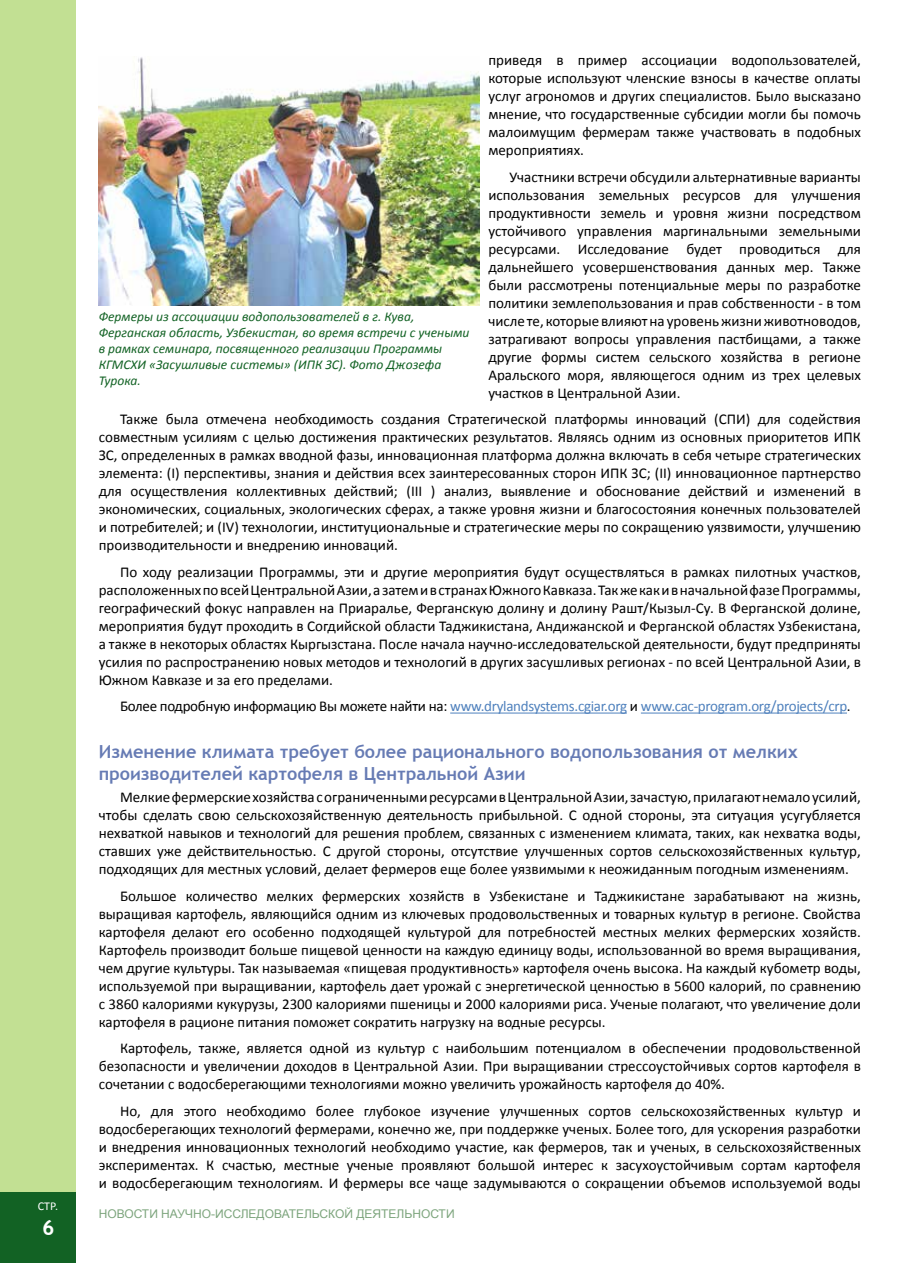
<style>
.page{position:relative;width:915px;height:1263px;background:#fff}
.page>*{position:absolute;margin:0;border:0;box-sizing:border-box;transform-origin:0 0}
.t1{font:700 21px "Trebuchet MS";color:#fff}
.t2{font:700 18px/21.6px "Trebuchet MS";color:#667bb4}
.t3{font:15px/18px "Calibri";color:#000;text-align:justify}
.t4{font:15px "Calibri";letter-spacing:-.02em;color:#4f81bd}
.t5{font:italic 13.5px/16.2px "Calibri";color:#126224}
.t6{font:12px "Arial";color:#7da57d}
.t7{font:12px "Calibri";color:#fff}
.s1{color:#000}
</style>
<div class="page">
<div style="left:0;top:0;width:75px;height:1263px;background:#c2e093"></div>
<div style="left:0;top:1193px;width:75px;height:70px;background:#126224"></div>
<hr style="left:450px;top:712px;width:176px;height:1px;background:#4f81bd">
<hr style="left:640px;top:712px;width:206px;height:1px;background:#4f81bd">
<img style="left:99px;top:57px;width:380px;height:249px">
<p class="t7" style="left:38px;top:1198px;width:22px">СТР.</p>
<h1 class="t1" style="left:42px;top:1214px;width:14px">6</h1>
<p class="t3" style="left:488px;top:51px;width:374px">приведя в пример ассоциации водопользователей, которые используют членские взносы в качестве оплаты услуг агрономов и других специалистов. Было высказано мнение, что государственные субсидии могли бы помочь малоимущим фермерам также участвовать в подобных мероприятиях.</p>
<p class="t3" style="left:488px;top:168px;width:374px;text-indent:21px">Участники встречи обсудили альтернативные варианты использования земельных ресурсов для улучшения продуктивности земель и уровня жизни посредством устойчивого управления маргинальными земельными ресурсами. Исследование будет проводиться для дальнейшего усовершенствования данных мер. Также были рассмотрены потенциальные меры по разработке политики землепользования и прав собственности - в том числе те, которые влияют на уровень жизни животноводов, затрагивают вопросы управления пастбищами, а также другие формы систем сельского хозяйства в регионе Аральского моря, являющегося одним из трех целевых участков в Центральной Азии.</p>
<p class="t3" style="left:99px;top:410px;width:763px;text-indent:21px">Также была отмечена необходимость создания Стратегической платформы инноваций (СПИ) для содействия совместным усилиям с целью достижения практических результатов. Являясь одним из основных приоритетов ИПК ЗС, определенных в рамках вводной фазы, инновационная платформа должна включать в себя четыре стратегических элемента: (I) перспективы, знания и действия всех заинтересованных сторон ИПК ЗС; (II) инновационное партнерство для осуществления коллективных действий; (III ) анализ, выявление и обоснование действий и изменений в экономических, социальных, экологических сферах, а также уровня жизни и благосостояния конечных пользователей и потребителей; и (IV) технологии, институциональные и стратегические меры по сокращению уязвимости, улучшению производительности и внедрению инноваций.</p>
<p class="t3" style="left:99px;top:563px;width:763px;text-indent:21px">По ходу реализации Программы, эти и другие мероприятия будут осуществляться в рамках пилотных участков, расположенных по всей Центральной Азии, а затем и в странах Южного Кавказа. Так же как и в начальной фазе Программы, географический фокус направлен на Приаралье, Ферганскую долину и долину Рашт/Кызыл-Су. В Ферганской долине, мероприятия будут проходить в Согдийской области Таджикистана, Андижанской и Ферганской областях Узбекистана, а также в некоторых областях Кыргызстана. После начала научно-исследовательской деятельности, будут предприняты усилия по распространению новых методов и технологий в других засушливых регионах - по всей Центральной Азии, в Южном Кавказе и за его пределами.</p>
<p class="t4" style="left:120px;top:697px;width:732px"><span class="s1">Более подробную информацию Вы можете найти на:</span> www.drylandsystems.cgiar.org <span class="s1">и</span> www.cac-program.org/projects/crp<span class="s1">.</span></p>
<p class="t2" style="left:99px;top:741px;width:700px">Изменение климата требует более рационального водопользования от мелких производителей картофеля в Центральной Азии</p>
<p class="t3" style="left:99px;top:788px;width:763px;text-indent:21px">Мелкие фермерские хозяйства с ограниченными ресурсами в Центральной Азии, зачастую, прилагают немало усилий, чтобы сделать свою сельскохозяйственную деятельность прибыльной. С одной стороны, эта ситуация усугубляется нехваткой навыков и технологий для решения проблем, связанных с изменением климата, таких, как нехватка воды, ставших уже действительностью. С другой стороны, отсутствие улучшенных сортов сельскохозяйственных культур, подходящих для местных условий, делает фермеров еще более уязвимыми к неожиданным погодным изменениям.</p>
<p class="t3" style="left:99px;top:887px;width:763px;text-indent:21px">Большое количество мелких фермерских хозяйств в Узбекистане и Таджикистане зарабатывают на жизнь, выращивая картофель, являющийся одним из ключевых продовольственных и товарных культур в регионе. Свойства картофеля делают его особенно подходящей культурой для потребностей местных мелких фермерских хозяйств.<br>Картофель производит больше пищевой ценности на каждую единицу воды, использованной во время выращивания, чем другие культуры. Так называемая «пищевая продуктивность» картофеля очень высока. На каждый кубометр воды, используемой при выращивании, картофель дает урожай с энергетической ценностью в 5600 калорий, по сравнению с 3860 калориями кукурузы, 2300 калориями пшеницы и 2000 калориями риса. Ученые полагают, что увеличение доли картофеля в рационе питания поможет сократить нагрузку на водные ресурсы.</p>
<p class="t3" style="left:99px;top:1039px;width:763px;text-indent:21px">Картофель, также, является одной из культур с наибольшим потенциалом в обеспечении продовольственной безопасности и увеличении доходов в Центральной Азии. При выращивании стрессоустойчивых сортов картофеля в сочетании с водосберегающими технологиями можно увеличить урожайность картофеля до 40%.</p>
<p class="t3" style="left:99px;top:1102px;width:763px;text-indent:21px">Но, для этого необходимо более глубокое изучение улучшенных сортов сельскохозяйственных культур и водосберегающих технологий фермерами, конечно же, при поддержке ученых. Более того, для ускорения разработки и внедрения инновационных технологий необходимо участие, как фермеров, так и ученых, в сельскохозяйственных экспериментах. К счастью, местные ученые проявляют большой интерес к засухоустойчивым сортам картофеля и водосберегающим технологиям. И фермеры все чаще задумываются о сокращении объемов используемой воды</p>
<p class="t5" style="left:99px;top:308px;width:372px">Фермеры из ассоциации водопользователей в г. Кува, Ферганская область, Узбекистан, во время встречи с учеными в рамках семинара, посвященного реализации Программы КГМСХИ «Засушливые системы» (ИПК ЗС). Фото Джoзефа Турока.</p>
<p class="t6" style="left:99px;top:1205px;width:357px">НОВОСТИ НАУЧНО-ИССЛЕДОВАТЕЛЬСКОЙ ДЕЯТЕЛЬНОСТИ</p>
</div>
